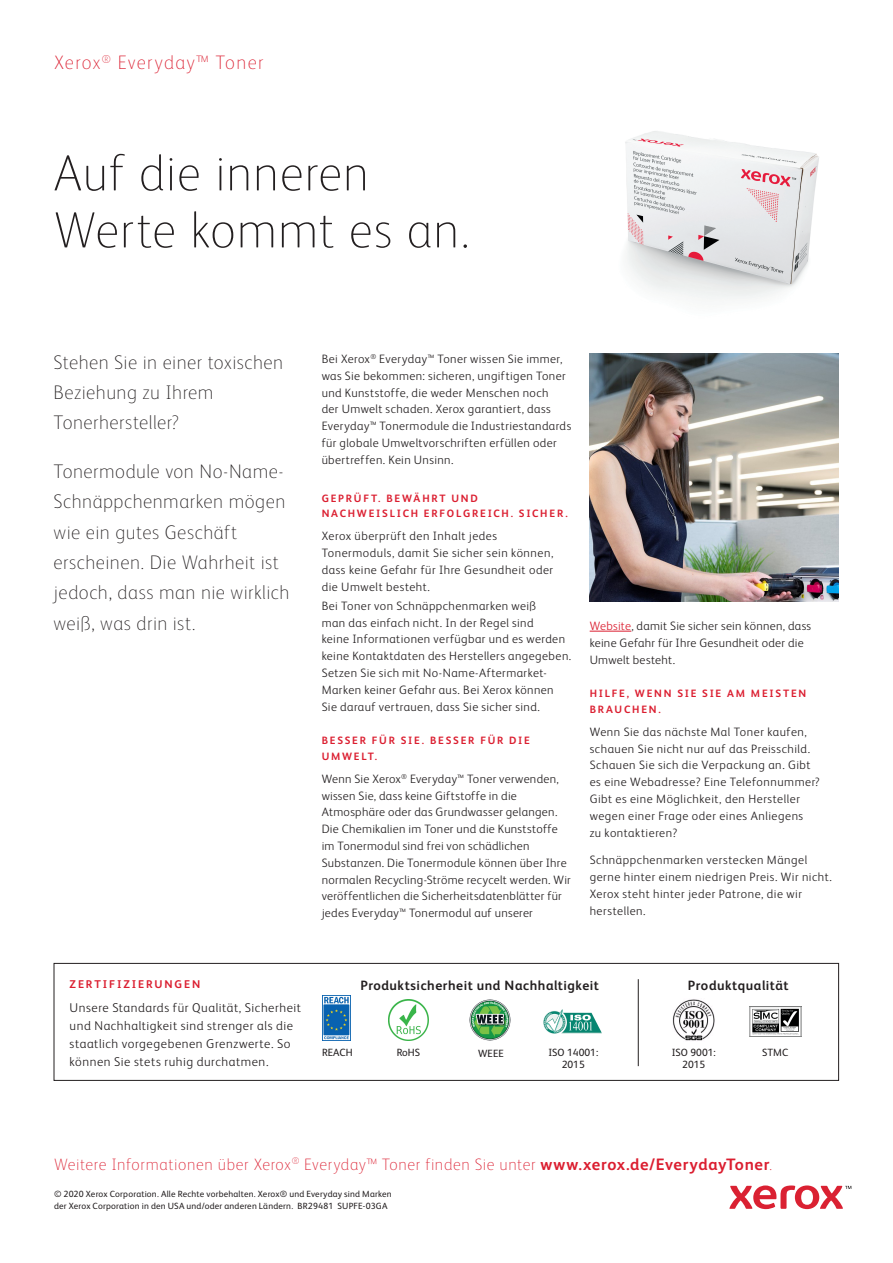
<style>
.page{position:relative;width:893px;height:1263px;background:#fff}
.page>*{position:absolute;margin:0;border:0;box-sizing:border-box;transform-origin:0 0}
.Page_Title{font:100 51px/57px "Xerox Sans";letter-spacing:.015em;color:#231f20}
.Body_Subhead{font:100 19.65px/30.3px "Xerox Sans";letter-spacing:.025em;color:#231f20}
.Business_Segment{font:100 19.5px "Xerox Sans";letter-spacing:.065em;color:#db1e30}
.Call_to_action{font:100 16.5px "Xerox Sans";letter-spacing:.035em;color:#db1e30}
.Body_Subhead_Level_2{font:700 13.5px "Xerox Sans";letter-spacing:.035em;color:#231f20}
.Body_Text{font:300 12.75px/18px "Xerox Sans";letter-spacing:.04em;color:#231f20}
.Body_Text-2{font:300 12.15px/16.8px "Xerox Sans";letter-spacing:.04em;color:#231f20}
.Body_Text___Bullets{font:300 12.15px/16.8px "Xerox Sans";letter-spacing:.025em;color:#231f20}
.Body_Subhead-2{font:300 12.15px/16.8px "Xerox Sans";letter-spacing:.03em;color:#231f20}
.Body_Subhead-3{font:700 11.25px "Xerox Sans";letter-spacing:.165em;color:#db1e30}
.Body_Subhead-4{font:700 10.65px/15.3px "Xerox Sans";letter-spacing:.17em;color:#db1e30}
.t1{font:10.5px/12.6px "Xerox Sans";color:#231f20;text-align:center}
.Legal{font:9px/12px "Xerox Sans";letter-spacing:.02em;color:#231f20}
.s1{color:#db1e30}
.s2{font-weight:700}
</style>
<div class="page">
<img style="left:625px;top:131px;width:194px;height:169px">
<svg style="left:729px;top:1185px;width:122px;height:24px"></svg>
<hr style="left:590px;top:631px;width:41px;height:1px;background:#db1e30">
<div style="left:54px;top:963px;width:785px;height:118px;border:1px solid #231f20"></div>
<hr style="left:638px;top:979px;width:1px;height:87px;background:#231f20">
<img style="left:322px;top:995px;width:28px;height:45px">
<img style="left:749px;top:1007px;width:52px;height:30px">
<img style="left:388px;top:999px;width:41px;height:41px">
<img style="left:672px;top:999px;width:43px;height:42px">
<img style="left:543px;top:1009px;width:59px;height:25px">
<img style="left:469px;top:999px;width:42px;height:41px">
<img style="left:589px;top:354px;width:250px;height:247px">
<p class="Business_Segment" style="left:54px;top:50px;width:211px">Xerox<sup>®</sup> Everyday™ Toner</p>
<p class="Page_Title" style="left:54px;top:142px;width:418px">Auf die inneren<br>Werte kommt es an.</p>
<p class="Body_Subhead" style="left:54px;top:346px;width:231px">Stehen Sie in einer toxischen<br>Beziehung zu Ihrem<br>Tonerhersteller?</p>
<p class="Body_Subhead" style="left:54px;top:455px;width:237px">Tonermodule von No-Name-<br>Schnäppchenmarken mögen wie ein gutes Geschäft erscheinen. Die Wahrheit ist jedoch, dass man nie wirklich weiß, was drin ist.</p>
<p class="Body_Subhead-2" style="left:322px;top:350px;width:251px">Bei Xerox<sup>®</sup> Everyday™ Toner wissen Sie immer, was Sie bekommen: sicheren, ungiftigen Toner und Kunststoffe, die weder Menschen noch<br>der Umwelt schaden. Xerox garantiert, dass Everyday™ Tonermodule die Industriestandards für globale Umweltvorschriften erfüllen oder übertreffen. Kein Unsinn.</p>
<p class="Body_Subhead-4" style="left:322px;top:490px;width:247px">GEPRÜFT. BEWÄHRT UND<br>NACHWEISLICH ERFOLGREICH. SICHER.</p>
<p class="Body_Text-2" style="left:322px;top:527px;width:233px">Xerox überprüft den Inhalt jedes Tonermoduls, damit Sie sicher sein können, dass keine Gefahr für Ihre Gesundheit oder die Umwelt besteht.</p>
<p class="Body_Text-2" style="left:322px;top:597px;width:251px">Bei Toner von Schnäppchenmarken weiß<br>man das einfach nicht. In der Regel sind<br>keine Informationen verfügbar und es werden keine Kontaktdaten des Herstellers angegeben.<br>Setzen Sie sich mit No-Name-Aftermarket-Marken keiner Gefahr aus. Bei Xerox können Sie darauf vertrauen, dass Sie sicher sind.</p>
<p class="Body_Subhead-4" style="left:322px;top:732px;width:210px">BESSER FÜR SIE. BESSER FÜR DIE<br>UMWELT.</p>
<p class="Body_Text___Bullets" style="left:322px;top:770px;width:251px">Wenn Sie Xerox<sup>®</sup> Everyday™ Toner verwenden, wissen Sie, dass keine Giftstoffe in die Atmosphäre oder das Grundwasser gelangen.<br>Die Chemikalien im Toner und die Kunststoffe im Tonermodul sind frei von schädlichen Substanzen. Die Tonermodule können über Ihre normalen Recycling-Ströme recycelt werden. Wir veröffentlichen die Sicherheitsdatenblätter für jedes Everyday™ Tonermodul auf unserer</p>
<p class="Body_Text___Bullets" style="left:590px;top:617px;width:223px"><span class="s1">Website</span>, damit Sie sicher sein können, dass keine Gefahr für Ihre Gesundheit oder die<br>Umwelt besteht.</p>
<p class="Body_Subhead-4" style="left:590px;top:685px;width:218px">HILFE, WENN SIE SIE AM MEISTEN<br>BRAUCHEN.</p>
<p class="Body_Text-2" style="left:590px;top:723px;width:232px">Wenn Sie das nächste Mal Toner kaufen, schauen Sie nicht nur auf das Preisschild.<br>Schauen Sie sich die Verpackung an. Gibt es eine Webadresse? Eine Telefonnummer?<br>Gibt es eine Möglichkeit, den Hersteller wegen einer Frage oder eines Anliegens<br>zu kontaktieren?</p>
<p class="Body_Text-2" style="left:590px;top:851px;width:244px">Schnäppchenmarken verstecken Mängel gerne hinter einem niedrigen Preis. Wir nicht.<br>Xerox steht hinter jeder Patrone, die wir herstellen.</p>
<p class="Body_Subhead-3" style="left:70px;top:976px;width:132px">ZERTIFIZIERUNGEN</p>
<p class="Body_Text" style="left:70px;top:998px;width:233px">Unsere Standards für Qualität, Sicherheit und Nachhaltigkeit sind strenger als die staatlich vorgegebenen Grenzwerte. So können Sie stets ruhig durchatmen.</p>
<p class="Body_Subhead_Level_2" style="left:360px;top:976px;width:240px">Produktsicherheit und Nachhaltigkeit</p>
<p class="Body_Subhead_Level_2" style="left:688px;top:976px;width:102px">Produktqualität</p>
<p class="t1" style="left:322px;top:1045px;width:32px">REACH</p>
<p class="t1" style="left:397px;top:1045px;width:25px">RoHS</p>
<p class="t1" style="left:672px;top:1045px;width:46px">ISO 9001:</p>
<p class="t1" style="left:762px;top:1045px;width:28px">STMC</p>
<p class="t1" style="left:682px;top:1058px;width:25px">2015</p>
<p class="t1" style="left:548px;top:1045px;width:51px">ISO 14001:<br>2015</p>
<p class="t1" style="left:478px;top:1047px;width:27px">WEEE</p>
<p class="Call_to_action" style="left:54px;top:1153px;width:720px">Weitere Informationen über Xerox<sup>®</sup> Everyday™ Toner finden Sie unter <span class="s2">www.xerox.de/EverydayToner</span>.</p>
<p class="Legal" style="left:54px;top:1187px;width:339px">© 2020 Xerox Corporation. Alle Rechte vorbehalten. Xerox® und Everyday sind Marken der Xerox Corporation in den USA und/oder anderen Ländern. BR29481 SUPFE-03GA</p>
</div>
